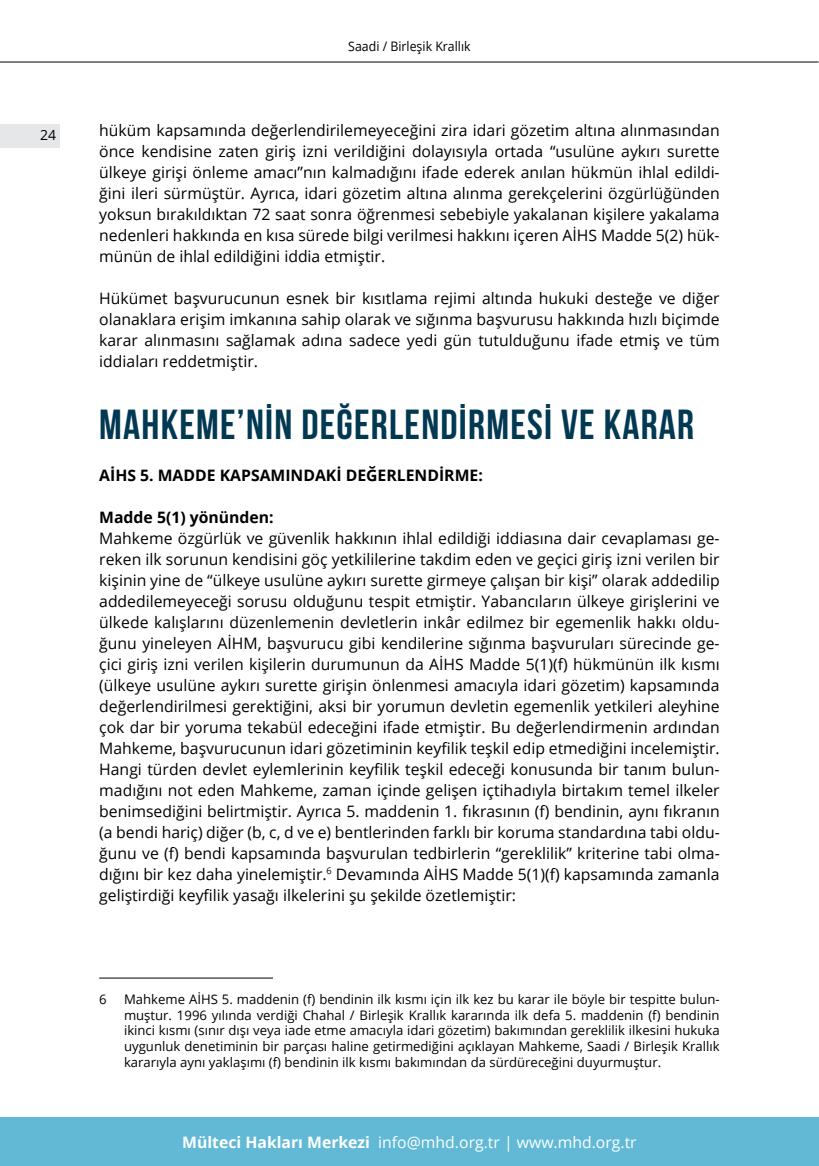
<style>
.page{position:relative;width:819px;height:1166px;background:#fff}
.page>*{position:absolute;margin:0;border:0;box-sizing:border-box;transform-origin:0 0}
.t1{font:42px "Bebas Neue";letter-spacing:.03em;color:#013852}
.t2{font:15.75px/21px "Open Sans";color:#000;text-align:justify}
.t3{font:700 15.75px "Open Sans";color:#000}
.t4{font:15.75px "Open Sans";color:#fff}
.t5{font:14px "Open Sans";color:#000}
.t6{font:13.12px/15.8px "Open Sans";color:#000;text-align:justify}
.t7{font:13.12px "Open Sans";color:#000;scale:.94 1}
.s1{font-weight:700}
</style>
<div class="page">
<hr style="left:0;top:62px;width:818px;height:1px;background:#000">
<div style="left:0;top:124px;width:60px;height:23px;background:#e6e7e8"></div>
<div style="left:0;top:1117px;width:818px;height:49px;background:#61b9d6"></div>
<hr style="left:99px;top:978px;width:174px;height:1px;background:#000">
<p class="t5" style="left:40px;top:126px;width:18px">24</p>
<p class="t7" style="left:348px;top:38px;width:132px">Saadi / Birleşik Krallık</p>
<p class="t2" style="left:99px;top:119px;width:622px">hüküm kapsamında değerlendirilemeyeceğini zira idari gözetim altına alınmasından önce kendisine zaten giriş izni verildiğini dolayısıyla ortada “usulüne aykırı surette ülkeye girişi önleme amacı”nın kalmadığını ifade ederek anılan hükmün ihlal edildi&shy;ğini ileri sürmüştür. Ayrıca, idari gözetim altına alınma gerekçelerini özgürlüğünden yoksun bırakıldıktan 72 saat sonra öğrenmesi sebebiyle yakalanan kişilere yakalama nedenleri hakkında en kısa sürede bilgi verilmesi hakkını içeren AİHS Madde 5(2) hük&shy;münün de ihlal edildiğini iddia etmiştir.</p>
<p class="t2" style="left:99px;top:287px;width:622px">Hükümet başvurucunun esnek bir kısıtlama rejimi altında hukuki desteğe ve diğer olanaklara erişim imkanına sahip olarak ve sığınma başvurusu hakkında hızlı biçimde karar alınmasını sağlamak adına sadece yedi gün tutulduğunu ifade etmiş ve tüm iddiaları reddetmiştir.</p>
<h1 class="t1" style="left:99px;top:401px;width:596px">MAHKEME’NİN DEĞERLENDİRMESİ VE KARAR</h1>
<p class="t3" style="left:99px;top:464px;width:385px">AİHS 5. MADDE KAPSAMINDAKİ DEĞERLENDİRME:</p>
<p class="t3" style="left:99px;top:506px;width:176px">Madde 5(1) yönünden:</p>
<p class="t2" style="left:99px;top:527px;width:622px">Mahkeme özgürlük ve güvenlik hakkının ihlal edildiği iddiasına dair cevaplaması ge&shy;reken ilk sorunun kendisini göç yetkililerine takdim eden ve geçici giriş izni verilen bir kişinin yine de “ülkeye usulüne aykırı surette girmeye çalışan bir kişi” olarak addedilip addedilemeyeceği sorusu olduğunu tespit etmiştir. Yabancıların ülkeye girişlerini ve ülkede kalışlarını düzenlemenin devletlerin inkâr edilmez bir egemenlik hakkı oldu&shy;ğunu yineleyen AİHM, başvurucu gibi kendilerine sığınma başvuruları sürecinde ge&shy;çici giriş izni verilen kişilerin durumunun da AİHS Madde 5(1)(f) hükmünün ilk kısmı (ülkeye usulüne aykırı surette girişin önlenmesi amacıyla idari gözetim) kapsamında değerlendirilmesi gerektiğini, aksi bir yorumun devletin egemenlik yetkileri aleyhine çok dar bir yoruma tekabül edeceğini ifade etmiştir. Bu değerlendirmenin ardından Mahkeme, başvurucunun idari gözetiminin keyfilik teşkil edip etmediğini incelemiştir.<br>Hangi türden devlet eylemlerinin keyfilik teşkil edeceği konusunda bir tanım bulun&shy;madığını not eden Mahkeme, zaman içinde gelişen içtihadıyla birtakım temel ilkeler benimsediğini belirtmiştir. Ayrıca 5. maddenin 1. fıkrasının (f) bendinin, aynı fıkranın (a bendi hariç) diğer (b, c, d ve e) bentlerinden farklı bir koruma standardına tabi oldu&shy;ğunu ve (f) bendi kapsamında başvurulan tedbirlerin “gereklilik” kriterine tabi olma&shy;dığını bir kez daha yinelemiştir.<sup>6</sup> Devamında AİHS Madde 5(1)(f) kapsamında zamanla geliştirdiği keyfilik yasağı ilkelerini şu şekilde özetlemiştir:</p>
<p class="t6" style="left:99px;top:991px;width:9px">6</p>
<p class="t6" style="left:124px;top:991px;width:597px">Mahkeme AİHS 5. maddenin (f) bendinin ilk kısmı için ilk kez bu karar ile böyle bir tespitte bulun&shy;muştur. 1996 yılında verdiği Chahal / Birleşik Krallık kararında ilk defa 5. maddenin (f) bendinin ikinci kısmı (sınır dışı veya iade etme amacıyla idari gözetim) bakımından gereklilik ilkesini hukuka uygunluk denetiminin bir parçası haline getirmediğini açıklayan Mahkeme, Saadi / Birleşik Krallık kararıyla aynı yaklaşımı (f) bendinin ilk kısmı bakımından da sürdüreceğini duyurmuştur.</p>
<p class="t4" style="left:182px;top:1131px;width:456px"><span class="s1">Mülteci Hakları Merkezi</span> info@mhd.org.tr | www.mhd.org.tr</p>
</div>
